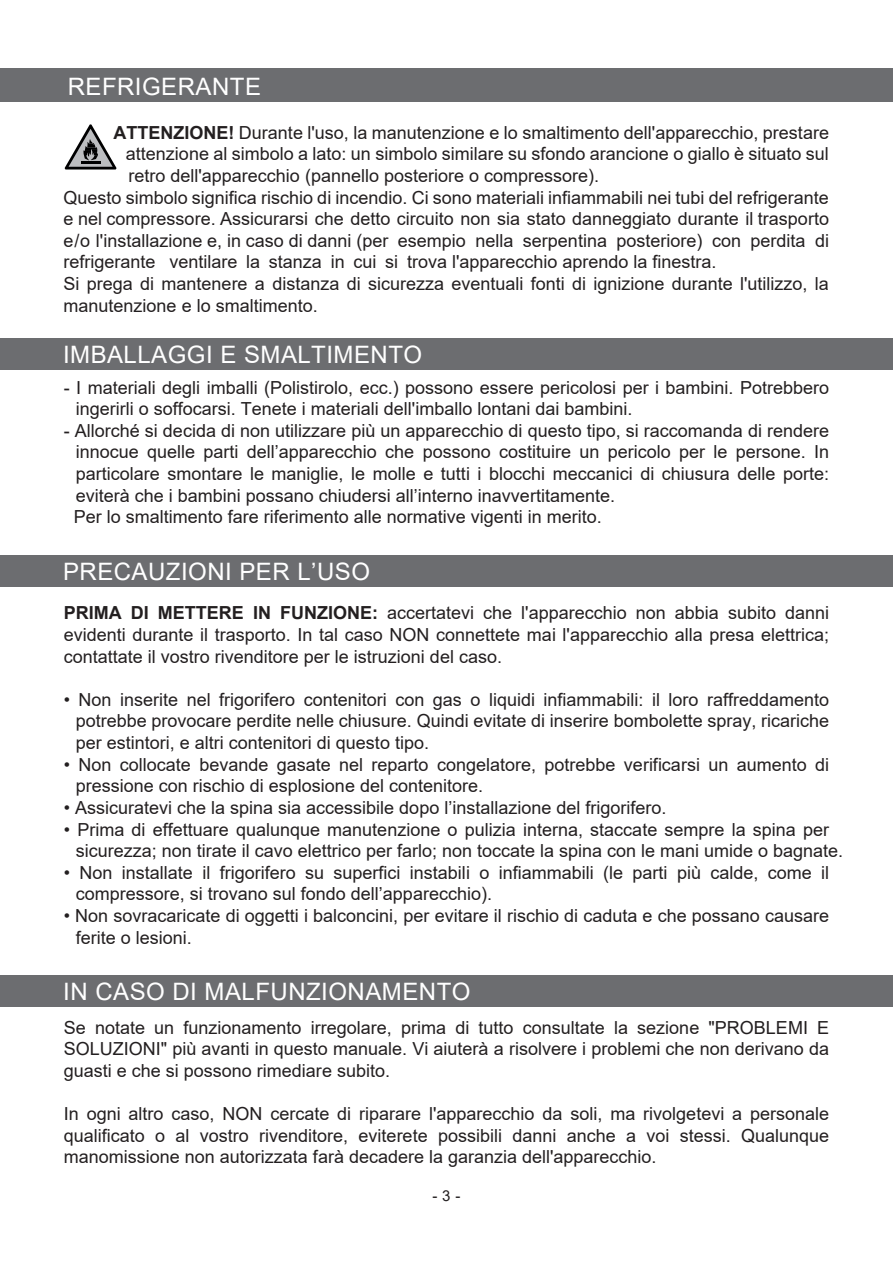
<style>
.page{position:relative;width:893px;height:1263px;background:#fff}
.page>*{position:absolute;margin:0;border:0;box-sizing:border-box;transform-origin:0 0}
.t1{font:24px "Arial";letter-spacing:.02em;color:#fff}
.t2{font:18px/21.6px "Arial";color:#231f20}
.t3{font:15px "Arial";color:#231f20}
.s1{font-weight:700}
</style>
<div class="page">
<div style="left:0;top:68px;width:893px;height:34px;background:#6c6d70"></div>
<div style="left:0;top:338px;width:892px;height:32px;background:#6c6d70"></div>
<div style="left:0;top:555px;width:892px;height:31px;background:#6c6d70"></div>
<div style="left:0;top:975px;width:893px;height:31px;background:#6c6d70"></div>
<svg style="left:65px;top:124px;width:51px;height:45px"></svg>
<hr style="left:81px;top:161px;width:19px;height:3px;background:#000001">
<h1 class="t1" style="left:68px;top:70px;width:195px">REFRIGERANTE</h1>
<p class="t2" style="left:113px;top:122px;width:717px"><span class="s1">ATTENZIONE!</span> Durante l'uso, la manutenzione e lo smaltimento dell'apparecchio, prestare</p>
<p class="t2" style="left:126px;top:143px;width:704px">attenzione al simbolo a lato: un simbolo similare su sfondo arancione o giallo è situato sul</p>
<p class="t2" style="left:128px;top:165px;width:472px">retro dell'apparecchio (pannello posteriore o compressore).</p>
<p class="t2" style="left:64px;top:186px;width:767px">Questo simbolo significa rischio di incendio. Ci sono materiali infiammabili nei tubi del refrigerante</p>
<p class="t2" style="left:64px;top:208px;width:767px">e nel compressore. Assicurarsi che detto circuito non sia stato danneggiato durante il trasporto</p>
<p class="t2" style="left:64px;top:230px;width:767px">e/o l'installazione e, in caso di danni (per esempio nella serpentina posteriore) con perdita di</p>
<p class="t2" style="left:64px;top:251px;width:654px">refrigerante ventilare la stanza in cui si trova l'apparecchio aprendo la finestra.</p>
<p class="t2" style="left:64px;top:273px;width:767px">Si prega di mantenere a distanza di sicurezza eventuali fonti di ignizione durante l'utilizzo, la</p>
<p class="t2" style="left:64px;top:294px;width:256px">manutenzione e lo smaltimento.</p>
<h1 class="t1" style="left:63px;top:338px;width:361px">IMBALLAGGI E SMALTIMENTO</h1>
<p class="t2" style="left:76px;top:376px;width:755px;text-indent:-12px">- I materiali degli imballi (Polistirolo, ecc.) possono essere pericolosi per i bambini. Potrebbero ingerirli o soffocarsi. Tenete i materiali dell'imballo lontani dai bambini.</p>
<p class="t2" style="left:74px;top:420px;width:757px;text-indent:-10px">- Allorché si decida di non utilizzare più un apparecchio di questo tipo, si raccomanda di rendere innocue quelle parti dell’apparecchio che possono costituire un pericolo per le persone. In particolare smontare le maniglie, le molle e tutti i blocchi meccanici di chiusura delle porte: eviterà che i bambini possano chiudersi all’interno inavvertitamente.<br>Per lo smaltimento fare riferimento alle normative vigenti in merito.</p>
<h1 class="t1" style="left:63px;top:555px;width:308px">PRECAUZIONI PER L’USO</h1>
<p class="t2" style="left:64px;top:602px;width:767px;text-align:justify"><span class="s1">PRIMA DI METTERE IN FUNZIONE:</span> accertatevi che l'apparecchio non abbia subito danni evidenti durante il trasporto. In tal caso NON connettete mai l'apparecchio alla presa elettrica; contattate il vostro rivenditore per le istruzioni del caso.</p>
<p class="t2" style="left:76px;top:689px;width:755px;text-align:justify;text-indent:-12px">• Non inserite nel frigorifero contenitori con gas o liquidi infiammabili: il loro raffreddamento potrebbe provocare perdite nelle chiusure. Quindi evitate di inserire bombolette spray, ricariche per estintori, e altri contenitori di questo tipo.</p>
<p class="t2" style="left:76px;top:753px;width:755px;text-indent:-12px">• Non collocate bevande gasate nel reparto congelatore, potrebbe verificarsi un aumento di pressione con rischio di esplosione del contenitore.</p>
<p class="t2" style="left:64px;top:797px;width:604px">• Assicuratevi che la spina sia accessibile dopo l’installazione del frigorifero.</p>
<p class="t2" style="left:76px;top:818px;width:769px;text-indent:-12px">• Prima di effettuare qualunque manutenzione o pulizia interna, staccate sempre la spina per sicurezza; non tirate il cavo elettrico per farlo; non toccate la spina con le mani umide o bagnate.</p>
<p class="t2" style="left:76px;top:861px;width:755px;text-indent:-12px">• Non installate il frigorifero su superfici instabili o infiammabili (le parti più calde, come il compressore, si trovano sul fondo dell’apparecchio).</p>
<p class="t2" style="left:76px;top:905px;width:755px;text-indent:-12px">• Non sovracaricate di oggetti i balconcini, per evitare il rischio di caduta e che possano causare ferite o lesioni.</p>
<h1 class="t1" style="left:63px;top:975px;width:409px">IN CASO DI MALFUNZIONAMENTO</h1>
<p class="t2" style="left:64px;top:1016px;width:767px;text-align:justify">Se notate un funzionamento irregolare, prima di tutto consultate la sezione "PROBLEMI E SOLUZIONI" più avanti in questo manuale. Vi aiuterà a risolvere i problemi che non derivano da guasti e che si possono rimediare subito.</p>
<p class="t2" style="left:64px;top:1103px;width:767px;text-align:justify">In ogni altro caso, NON cercate di riparare l'apparecchio da soli, ma rivolgetevi a personale qualificato o al vostro rivenditore, eviterete possibili danni anche a voi stessi. Qualunque manomissione non autorizzata farà decadere la garanzia dell'apparecchio.</p>
<p class="t3" style="left:433px;top:1186px;width:29px">-3-</p>
</div>
